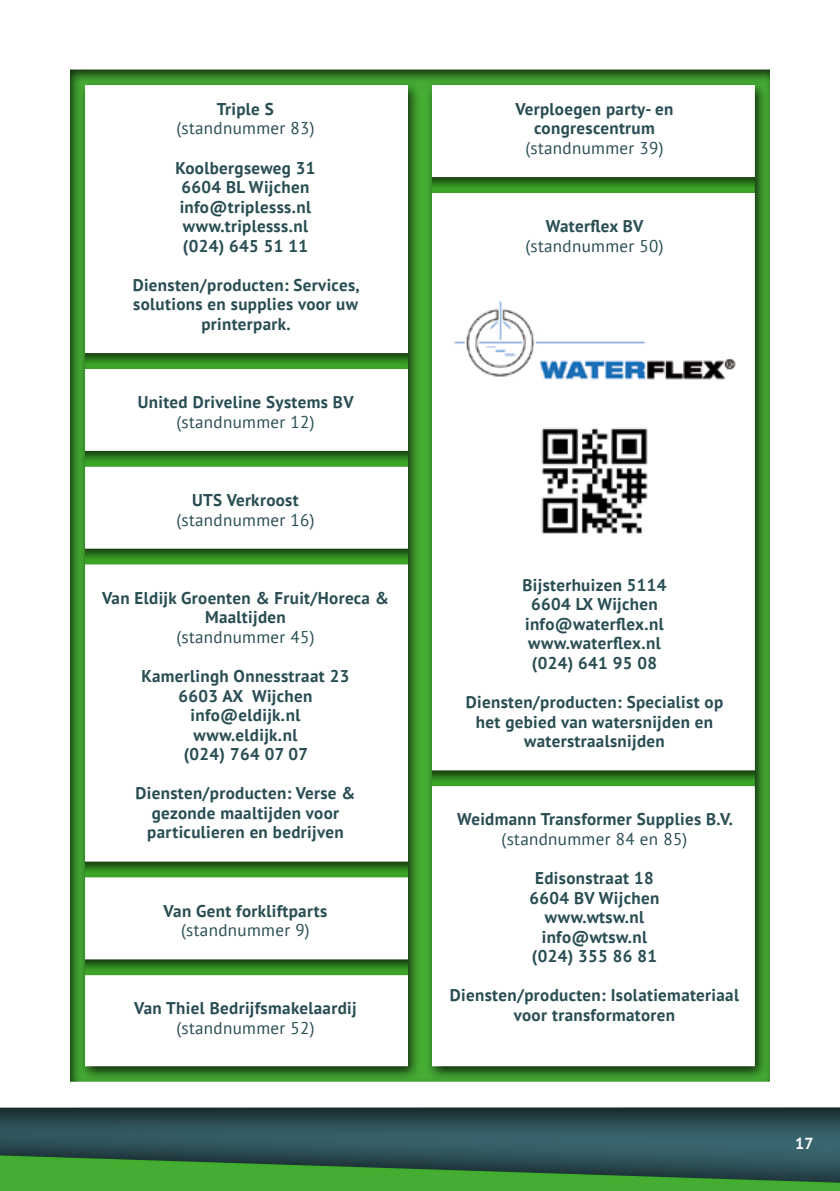
<style>
.page{position:relative;width:840px;height:1191px;background:#fff}
.page>*{position:absolute;margin:0;border:0;box-sizing:border-box;transform-origin:0 0}
.t1{font:700 17px/19.6px "PT Sans";letter-spacing:.02em;color:#284d53;text-align:center}
.t2{font:17px "PT Sans";letter-spacing:.02em;color:#284d53}
.t3{font:700 16px "PT Sans";color:#fff}
</style>
<div class="page">
<div style="left:0;top:1091px;width:839px;height:100px;background:#000;opacity:.75"></div>
<svg style="left:0;top:1126px;width:839px;height:65px;background:#36714d"></svg>
<div style="left:66px;top:67px;width:704px;height:1016px;background:#000;opacity:.75"></div>
<p class="t1" style="left:217px;top:99px;width:58px">Triple S</p>
<p class="t2" style="left:176px;top:117px;width:139px">(standnummer 83)</p>
<p class="t1" style="left:175px;top:157px;width:141px;text-align:left">Koolbergseweg 31<br>6604 BL Wijchen info@triplesss.nl www.triplesss.nl (024) 645 51 11</p>
<p class="t1" style="left:133px;top:275px;width:228px">Diensten/producten: Services, solutions en supplies voor uw printerpark.</p>
<p class="t1" style="left:138px;top:392px;width:217px">United Driveline Systems BV</p>
<p class="t2" style="left:176px;top:411px;width:139px">(standnummer 12)</p>
<p class="t1" style="left:192px;top:490px;width:108px">UTS Verkroost</p>
<p class="t2" style="left:176px;top:508px;width:139px">(standnummer 16)</p>
<p class="t1" style="left:102px;top:587px;width:288px">Van Eldijk Groenten &amp; Fruit/Horeca &amp;<br>Maaltijden</p>
<p class="t2" style="left:176px;top:626px;width:139px">(standnummer 45)</p>
<p class="t1" style="left:141px;top:666px;width:209px">Kamerlingh Onnesstraat 23<br>6603 AX Wijchen info@eldijk.nl www.eldijk.nl<br>(024) 764 07 07</p>
<p class="t1" style="left:135px;top:783px;width:221px">Diensten/producten: Verse &amp; gezonde maaltijden voor particulieren en bedrijven</p>
<p class="t1" style="left:163px;top:900px;width:165px">Van Gent forkliftparts</p>
<p class="t2" style="left:181px;top:919px;width:130px">(standnummer 9)</p>
<p class="t1" style="left:134px;top:998px;width:224px">Van Thiel Bedrijfsmakelaardij</p>
<p class="t2" style="left:176px;top:1017px;width:139px">(standnummer 52)</p>
<p class="t1" style="left:515px;top:99px;width:159px">Verploegen party- en congrescentrum</p>
<p class="t2" style="left:525px;top:137px;width:139px">(standnummer 39)</p>
<p class="t1" style="left:545px;top:216px;width:99px">Waterflex BV</p>
<p class="t2" style="left:525px;top:235px;width:139px">(standnummer 50)</p>
<p class="t1" style="left:522px;top:574px;width:145px">Bijsterhuizen 5114<br>6604 LX Wijchen info@waterflex.nl www.waterflex.nl (024) 641 95 08</p>
<p class="t1" style="left:465px;top:692px;width:259px">Diensten/producten: Specialist op het gebied van watersnijden en waterstraalsnijden</p>
<p class="t1" style="left:457px;top:809px;width:277px">Weidmann Transformer Supplies B.V.</p>
<p class="t2" style="left:501px;top:828px;width:187px">(standnummer 84 en 85)</p>
<p class="t1" style="left:529px;top:868px;width:131px">Edisonstraat 18<br>6604 BV Wijchen www.wtsw.nl info@wtsw.nl (024) 355 86 81</p>
<p class="t1" style="left:449px;top:985px;width:290px">Diensten/producten: Isolatiemateriaal voor transformatoren</p>
<p class="t3" style="left:794px;top:1133px;width:20px">17</p>
</div>
